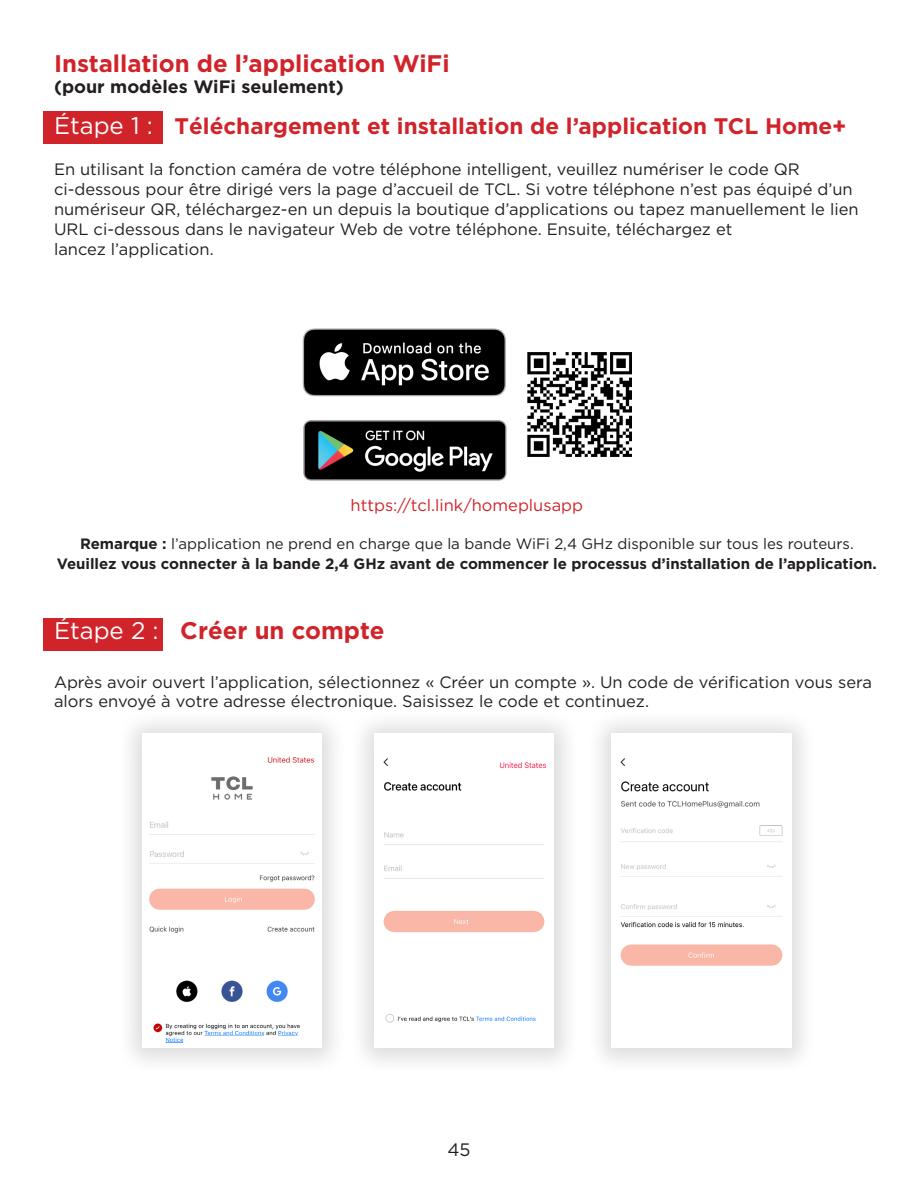
<style>
.page{position:relative;width:918px;height:1188px;background:#fff}
.page>*{position:absolute;margin:0;border:0;box-sizing:border-box;transform-origin:0 0}
.Step{font:700 24px "Gotham";color:#d1232a}
.Step-2{font:700 22.5px "Gotham";color:#d1232a}
.t1{font:700 18px "Gotham";color:#231f20}
.t2{font:18px "Gotham";color:#231f20}
.Body_Copy_11pt{font:16.5px/19.8px "Gotham";color:#231f20}
.t3{font:16.5px "Gotham";color:#d1232a}
.Body_Copy_11pt-2{font:700 15px "Gotham";color:#231f20}
.Body_Copy_11pt-3{font:15px "Gotham";color:#231f20}
.s1{font-weight:400;font-size:24px;color:#fff}
.s2{font-weight:700}
.s3{font-weight:400;color:#fff}
</style>
<div class="page">
<div style="left:44px;top:618px;width:119px;height:32px;background:#d1232a"></div>
<div style="left:44px;top:112px;width:119px;height:32px;background:#d1232a"></div>
<img style="left:302px;top:328px;width:330px;height:153px">
<div style="left:116px;top:709px;width:232px;height:367px;background:#231f20;opacity:.15"></div>
<img style="left:143px;top:734px;width:179px;height:314px">
<div style="left:348px;top:709px;width:233px;height:367px;background:#231f20;opacity:.15"></div>
<img style="left:375px;top:734px;width:179px;height:314px">
<div style="left:586px;top:709px;width:232px;height:367px;background:#231f20;opacity:.15"></div>
<img style="left:612px;top:734px;width:179px;height:314px">
<p class="Step" style="left:54px;top:49px;width:397px">Installation de l’application WiFi</p>
<p class="t1" style="left:54px;top:76px;width:291px">(pour modèles WiFi seulement)</p>
<p class="Step-2" style="left:54px;top:113px;width:794px"><span class="s1">Étape 1 :</span> Téléchargement et installation de l’application TCL Home+</p>
<p class="Body_Copy_11pt" style="left:54px;top:159px;width:806px">En utilisant la fonction caméra de votre téléphone intelligent, veuillez numériser le code QR ci-dessous pour être dirigé vers la page d’accueil de TCL. Si votre téléphone n’est pas équipé d’un numériseur QR, téléchargez-en un depuis la boutique d’applications ou tapez manuellement le lien URL ci-dessous dans le navigateur Web de votre téléphone. Ensuite, téléchargez et<br>lancez l’application.</p>
<p class="t3" style="left:351px;top:495px;width:234px">https://tcl.link/homeplusapp</p>
<p class="Body_Copy_11pt-3" style="left:80px;top:534px;width:775px"><span class="s2">Remarque :</span> l’application ne prend en charge que la bande WiFi 2,4 GHz disponible sur tous les routeurs.</p>
<p class="Body_Copy_11pt-2" style="left:57px;top:555px;width:822px">Veuillez vous connecter à la bande 2,4 GHz avant de commencer le processus d’installation de l’application.</p>
<p class="Step" style="left:54px;top:617px;width:332px"><span class="s3">Étape 2 :</span> Créer un compte</p>
<p class="Body_Copy_11pt" style="left:54px;top:672px;width:819px">Après avoir ouvert l’application, sélectionnez « Créer un compte ». Un code de vérification vous sera alors envoyé à votre adresse électronique. Saisissez le code et continuez.</p>
<p class="t2" style="left:447px;top:1138px;width:25px">45</p>
</div>
